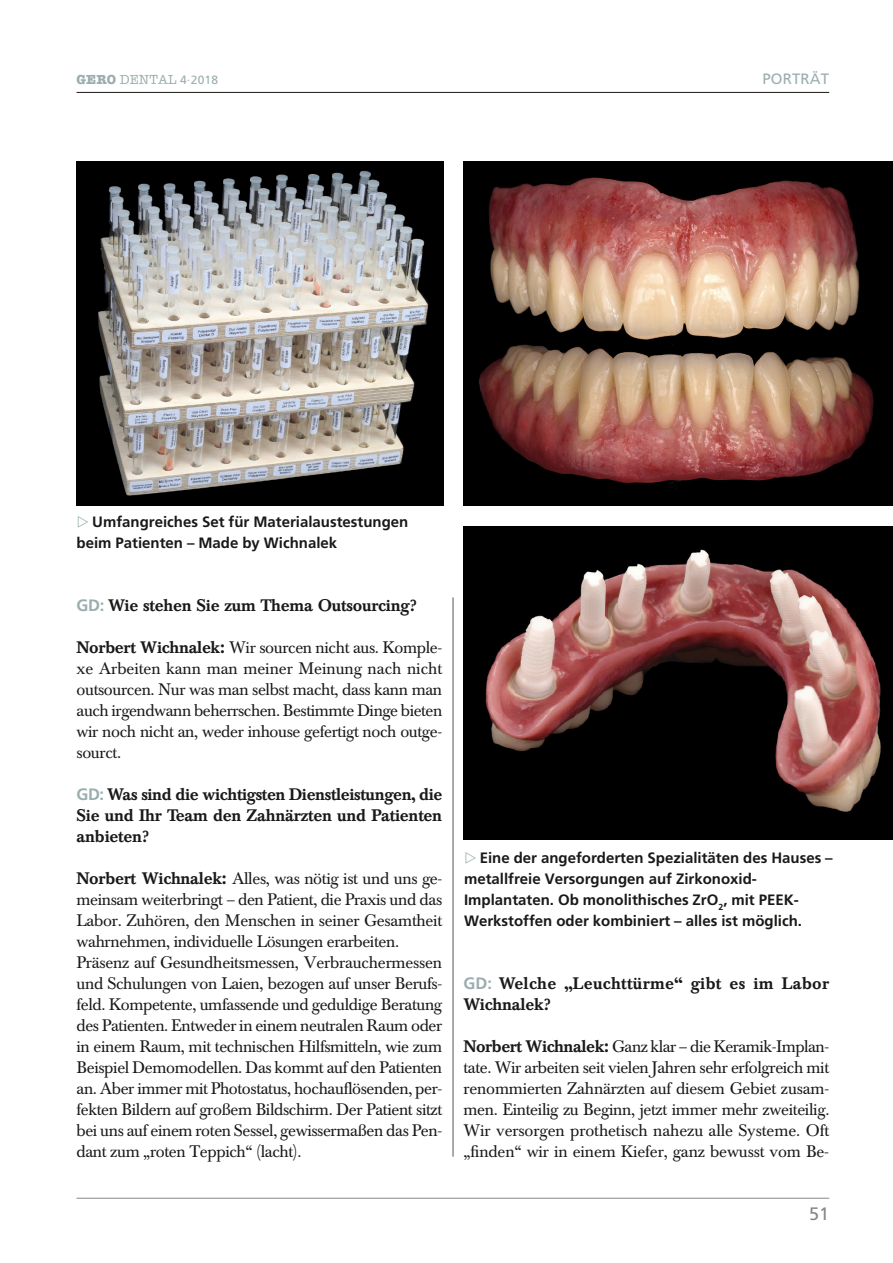
<style>
.page{position:relative;width:893px;height:1263px;background:#fff}
.page>*{position:absolute;margin:0;border:0;box-sizing:border-box;transform-origin:0 0}
.t1{font:18px "Frutiger";color:#868686}
.t2{font:16.5px/21px "Baskerville BE";letter-spacing:-.02em;color:#1a1918;text-align:justify}
.t3{font:500 16.5px/21px "Baskerville BE";letter-spacing:-.015em;color:#1a1918;text-align:justify}
.t4{font:500 16.5px/21px "Baskerville BE";letter-spacing:.015em;color:#1a1918}
.t5{font:700 15px/21px "Frutiger";color:#1a1918}
.t6{font:15px "Frutiger";letter-spacing:.01em;color:#9badae}
.t7{font:13.5px "American Typewriter";letter-spacing:.01em;color:#9badae}
.s1{font-weight:700}
.s2{font-family:"Frutiger";font-size:12px}
.s3{font-family:"All You Need";font-weight:400;color:#9badae}
.s4{font-family:"Frutiger";font-weight:700;color:#9badae}
.s5{font-weight:500}
</style>
<div class="page">
<hr style="left:77px;top:1198px;width:752px;height:1px;background:#868686">
<hr style="left:77px;top:92px;width:752px;height:1px;background:#1a1918">
<hr style="left:453px;top:597px;width:1px;height:560px;background:#565655">
<img style="left:77px;top:161px;width:366px;height:345px">
<img style="left:463px;top:161px;width:430px;height:345px">
<img style="left:464px;top:527px;width:429px;height:312px">
<p class="t7" style="left:77px;top:69px;width:143px"><span class="s1">GERO</span> DENTAL <span class="s2">4·2018</span></p>
<p class="t6" style="left:762px;top:70px;width:68px">PORTRÄT</p>
<p class="t5" style="left:77px;top:511px;width:333px"><span class="s3">i</span> Umfangreiches Set für Materialaustestungen beim Patienten – Made by Wichnalek</p>
<p class="t3" style="left:77px;top:595px;width:341px"><span class="s4">GD:</span> Wie stehen Sie zum Thema Outsourcing?</p>
<p class="t2" style="left:77px;top:637px;width:367px"><span class="s5">Norbert Wichnalek:</span> Wir sourcen nicht aus. Komple&shy;xe Arbeiten kann man meiner Meinung nach nicht outsourcen. Nur was man selbst macht, dass kann man auch irgendwann beherrschen. Bestimmte Dinge bieten wir noch nicht an, weder inhouse gefertigt noch outge&shy;sourct.</p>
<p class="t3" style="left:77px;top:784px;width:367px"><span class="s4">GD:</span> Was sind die wichtigsten Dienstleistungen, die Sie und Ihr Team den Zahnärzten und Patienten anbieten?</p>
<p class="t2" style="left:77px;top:868px;width:367px;text-align:left"><span class="s5">Norbert Wichnalek:</span> Alles, was nötig ist und uns ge&shy;meinsam weiterbringt – den Patient, die Praxis und das Labor. Zuhören, den Menschen in seiner Gesamtheit wahrnehmen, individuelle Lösungen erarbeiten.<br>Präsenz auf Gesundheitsmessen, Verbrauchermessen und Schulungen von Laien, bezogen auf unser Berufs&shy;feld. Kompetente, umfassende und geduldige Beratung des Patienten. Entweder in einem neutralen Raum oder in einem Raum, mit technischen Hilfsmitteln, wie zum Beispiel Demomodellen. Das kommt auf den Patienten an. Aber immer mit Photostatus, hochauflösenden, per&shy;fekten Bildern auf großem Bildschirm. Der Patient sitzt bei uns auf einem roten Sessel, gewissermaßen das Pen&shy;dant zum „roten Teppich“ (lacht).</p>
<p class="t5" style="left:464px;top:847px;width:370px"><span class="s3">i</span> Eine der angeforderten Spezialitäten des Hauses – metallfreie Versorgungen auf Zirkonoxid-Implantaten. Ob monolithisches ZrO<sub>2</sub>, mit PEEK-Werkstoffen oder kombiniert – alles ist möglich.</p>
<p class="t4" style="left:463px;top:973px;width:367px"><span class="s4">GD:</span> Welche „Leuchttürme“ gibt es im Labor<br>Wichnalek?</p>
<p class="t2" style="left:463px;top:1036px;width:367px"><span class="s5">Norbert Wichnalek:</span> Ganz klar – die Keramik-Implan&shy;tate. Wir arbeiten seit vielen Jahren sehr erfolgreich mit renommierten Zahnärzten auf diesem Gebiet zusam&shy;men. Einteilig zu Beginn, jetzt immer mehr zweiteilig.<br>Wir versorgen prothetisch nahezu alle Systeme. Oft „finden“ wir in einem Kiefer, ganz bewusst vom Be-</p>
<p class="t1" style="left:809px;top:1203px;width:22px">51</p>
</div>
